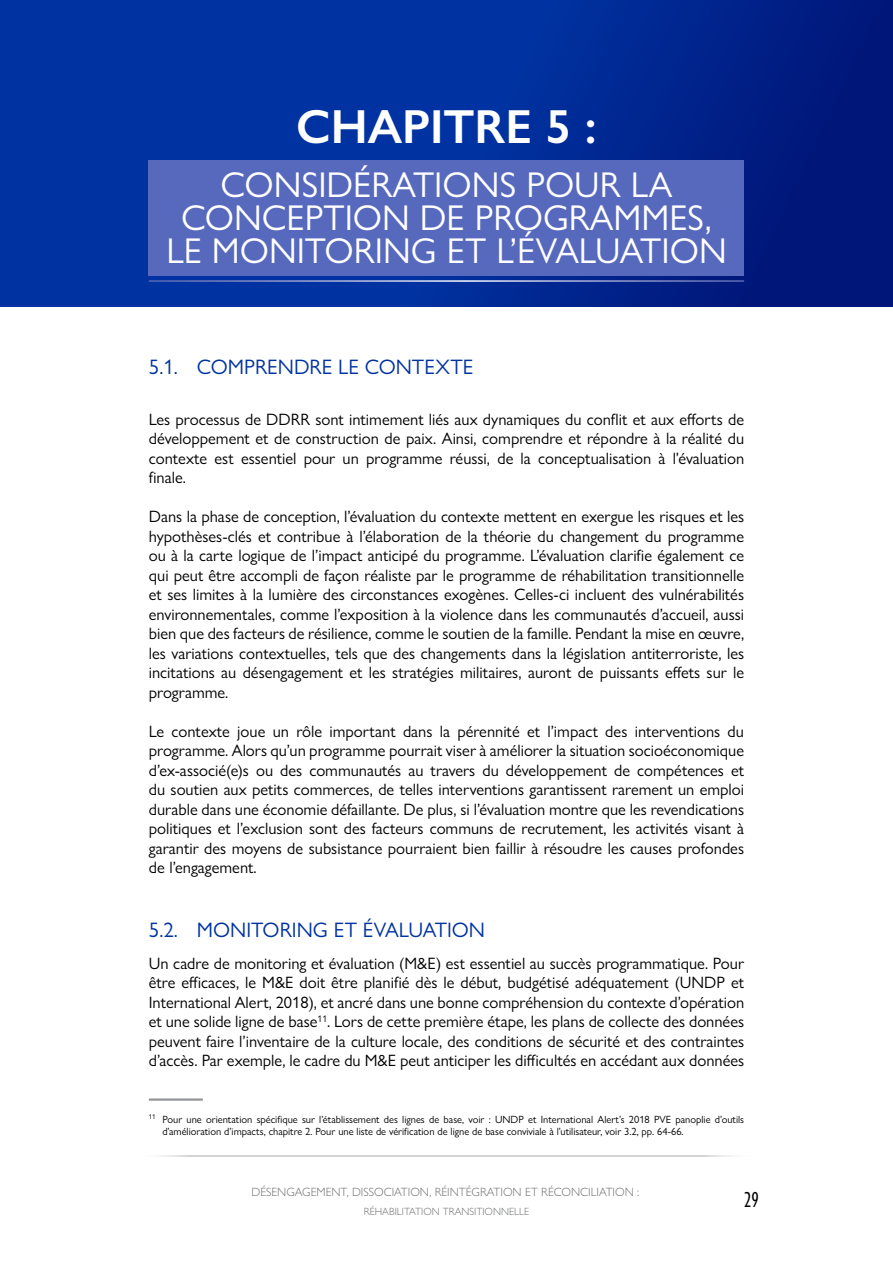
<style>
.page{position:relative;width:893px;height:1263px;background:#fff}
.page>*{position:absolute;margin:0;border:0;box-sizing:border-box;transform-origin:0 0}
.t1{font:600 48px "Gill Sans Nova";color:#fff}
.t2{font:36px/33px "Gill Sans Nova";color:#fff;text-align:center}
.t3{font:condensed 22.5px "Gill Sans Nova";color:#000}
.t4{font:21px "Gill Sans Nova";color:#0033a0}
.t5{font:16.5px/19.5px "Gill Sans Nova";color:#000;text-align:justify}
.t6{font:300 12px "Gill Sans Nova";color:#6d6e71}
.t7{font:10.5px/12.6px "Gill Sans Nova";color:#000}
.t8{font:300 10.5px "Gill Sans Nova";color:#6d6e71}
</style>
<div class="page">
<hr style="left:136px;top:1155px;width:621px;height:1px;background:#d1d3d4">
<div style="left:0;top:0;width:893px;height:306px;background:linear-gradient(to right,#003bac,#001c81)"></div>
<div style="left:149px;top:160px;width:595px;height:116px;background:#5769bd"></div>
<hr style="left:149px;top:280px;width:595px;height:2px;background:#fff">
<hr style="left:149px;top:1098px;width:54px;height:3px;background:#939598">
<h1 class="t1" style="left:296px;top:97px;width:302px">CHAPITRE 5 :</h1>
<h2 class="t2" style="left:166px;top:168px;width:562px">CONSIDÉRATIONS POUR LA<br>CONCEPTION DE PROGRAMMES,<br>LE MONITORING ET L’ÉVALUATION</h2>
<p class="t4" style="left:149px;top:354px;width:326px">5.1. COMPRENDRE LE CONTEXTE</p>
<p class="t5" style="left:149px;top:409px;width:597px">Les processus de DDRR sont intimement liés aux dynamiques du conflit et aux efforts de développement et de construction de paix. Ainsi, comprendre et répondre à la réalité du contexte est essentiel pour un programme réussi, de la conceptualisation à l’évaluation finale.</p>
<p class="t5" style="left:149px;top:506px;width:597px">Dans la phase de conception, l’évaluation du contexte mettent en exergue les risques et les hypothèses-clés et contribue à l’élaboration de la théorie du changement du programme ou à la carte logique de l’impact anticipé du programme. L’évaluation clarifie également ce qui peut être accompli de façon réaliste par le programme de réhabilitation transitionnelle et ses limites à la lumière des circonstances exogènes. Celles-ci incluent des vulnérabilités environnementales, comme l’exposition à la violence dans les communautés d’accueil, aussi bien que des facteurs de résilience, comme le soutien de la famille. Pendant la mise en œuvre, les variations contextuelles, tels que des changements dans la législation antiterroriste, les incitations au désengagement et les stratégies militaires, auront de puissants effets sur le programme.</p>
<p class="t5" style="left:149px;top:721px;width:597px">Le contexte joue un rôle important dans la pérennité et l’impact des interventions du programme. Alors qu’un programme pourrait viser à améliorer la situation socioéconomique d’ex-associé(e)s ou des communautés au travers du développement de compétences et du soutien aux petits commerces, de telles interventions garantissent rarement un emploi durable dans une économie défaillante. De plus, si l’évaluation montre que les revendications politiques et l’exclusion sont des facteurs communs de recrutement, les activités visant à garantir des moyens de subsistance pourraient bien faillir à résoudre les causes profondes de l’engagement.</p>
<p class="t4" style="left:149px;top:917px;width:338px">5.2. MONITORING ET ÉVALUATION</p>
<p class="t5" style="left:149px;top:953px;width:597px">Un cadre de monitoring et évaluation (M&amp;E) est essentiel au succès programmatique. Pour être efficaces, le M&amp;E doit être planifié dès le début, budgétisé adéquatement (UNDP et International Alert, 2018), et ancré dans une bonne compréhension du contexte d’opération et une solide ligne de base<sup>11</sup>. Lors de cette première étape, les plans de collecte des données peuvent faire l’inventaire de la culture locale, des conditions de sécurité et des contraintes d’accès. Par exemple, le cadre du M&amp;E peut anticiper les difficultés en accédant aux données</p>
<p class="t7" style="left:162px;top:1113px;width:583px;text-indent:-14px"><sup>11</sup> Pour une orientation spécifique sur l’établissement des lignes de base, voir : UNDP et International Alert’s 2018 PVE panoplie d’outils d’amélioration d’impacts, chapitre 2. Pour une liste de vérification de ligne de base conviviale à l’utilisateur, voir 3.2, pp. 64-66.</p>
<p class="t6" style="left:252px;top:1184px;width:389px">DÉSENGAGEMENT, DISSOCIATION, RÉINTÉGRATION ET RÉCONCILIATION :</p>
<p class="t8" style="left:364px;top:1205px;width:167px">RÉHABILITATION TRANSITIONNELLE</p>
<h3 class="t3" style="left:744px;top:1185px;width:16px">29</h3>
</div>
